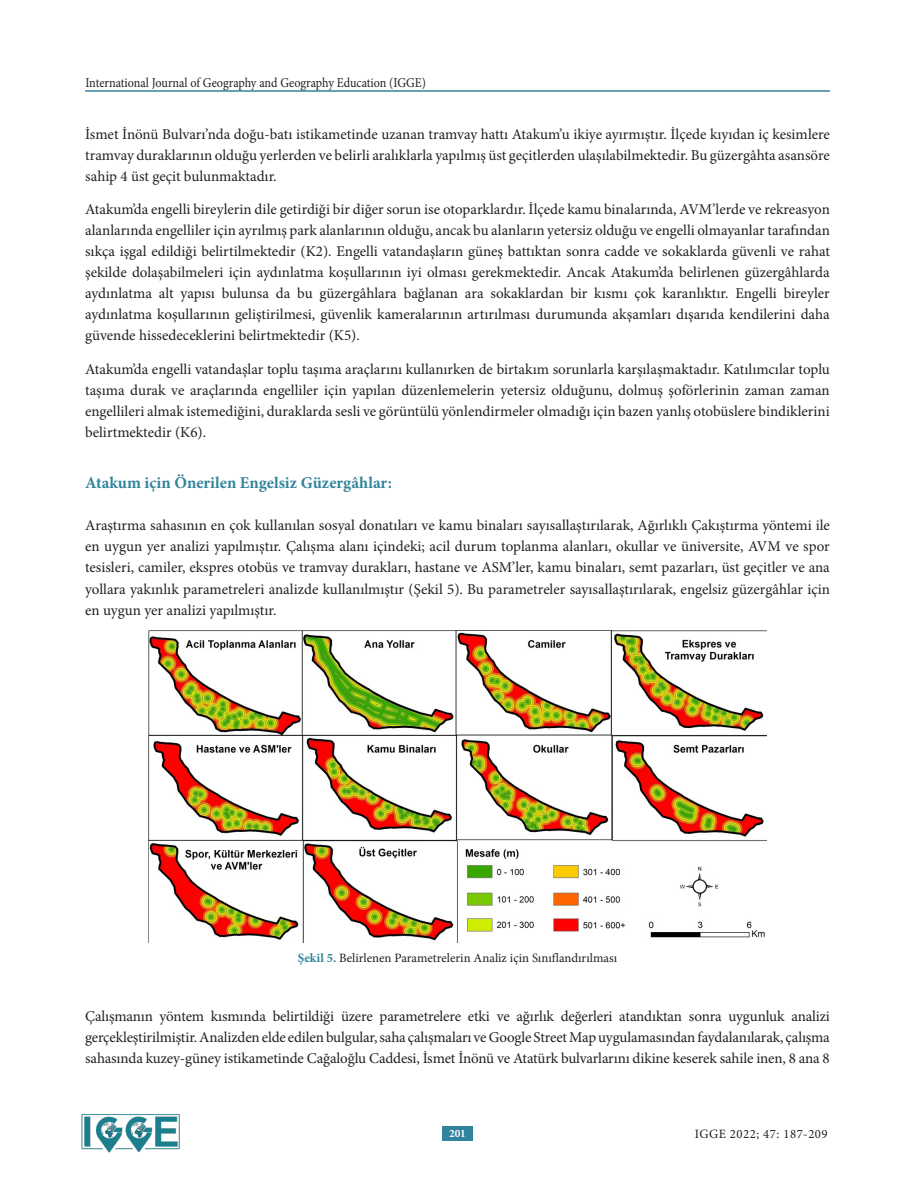
<style>
.page{position:relative;width:915px;height:1191px;background:#fff}
.page>*{position:absolute;margin:0;border:0;box-sizing:border-box;transform-origin:0 0}
.t1{font:700 16.5px "Minion Pro";color:#31849b}
.MNormal-TR{font:15px/21px "Minion Pro";color:#231f20;text-align:justify}
.t2{font:13.5px "Minion Pro";color:#231f20;scale:.9 1}
.PictH{font:12.75px "Minion Pro";color:#231f20}
.PictH-2{font:12.75px "Minion Pro";letter-spacing:.04em;color:#231f20}
.t3{font:700 11.25px "Minion Pro";color:#fff}
.s1{font-weight:700;color:#31849b}
</style>
<div class="page">
<hr style="left:85px;top:90px;width:744px;height:2px;background:#31849b">
<img style="left:81px;top:1114px;width:99px;height:39px">
<div style="left:442px;top:1126px;width:30px;height:14px;background:#31849b"></div>
<img style="left:148px;top:631px;width:618px;height:311px">
<p class="t2" style="left:85px;top:74px;width:380px">International Journal of Geography and Geography Education (IGGE)</p>
<p class="MNormal-TR" style="left:85px;top:123px;width:746px">İsmet İnönü Bulvarı’nda doğu-batı istikametinde uzanan tramvay hattı Atakum’u ikiye ayırmıştır. İlçede kıyıdan iç kesimlere tramvay duraklarının olduğu yerlerden ve belirli aralıklarla yapılmış üst geçitlerden ulaşılabilmektedir. Bu güzergâhta asansöre sahip 4 üst geçit bulunmaktadır.</p>
<p class="MNormal-TR" style="left:85px;top:199px;width:746px">Atakum’da engelli bireylerin dile getirdiği bir diğer sorun ise otoparklardır. İlçede kamu binalarında, AVM’lerde ve rekreasyon alanlarında engelliler için ayrılmış park alanlarının olduğu, ancak bu alanların yetersiz olduğu ve engelli olmayanlar tarafından sıkça işgal edildiği belirtilmektedir (K2). Engelli vatandaşların güneş battıktan sonra cadde ve sokaklarda güvenli ve rahat şekilde dolaşabilmeleri için aydınlatma koşullarının iyi olması gerekmektedir. Ancak Atakum’da belirlenen güzergâhlarda aydınlatma alt yapısı bulunsa da bu güzergâhlara bağlanan ara sokaklardan bir kısmı çok karanlıktır. Engelli bireyler aydınlatma koşullarının geliştirilmesi, güvenlik kameralarının artırılması durumunda akşamları dışarıda kendilerini daha güvende hissedeceklerini belirtmektedir (K5).</p>
<p class="MNormal-TR" style="left:85px;top:359px;width:746px">Atakum’da engelli vatandaşlar toplu taşıma araçlarını kullanırken de birtakım sorunlarla karşılaşmaktadır. Katılımcılar toplu taşıma durak ve araçlarında engelliler için yapılan düzenlemelerin yetersiz olduğunu, dolmuş şoförlerinin zaman zaman engellileri almak istemediğini, duraklarda sesli ve görüntülü yönlendirmeler olmadığı için bazen yanlış otobüslere bindiklerini belirtmektedir (K6).</p>
<p class="t1" style="left:85px;top:471px;width:308px">Atakum için Önerilen Engelsiz Güzergâhlar:</p>
<p class="MNormal-TR" style="left:85px;top:515px;width:746px">Araştırma sahasının en çok kullanılan sosyal donatıları ve kamu binaları sayısallaştırılarak, Ağırlıklı Çakıştırma yöntemi ile en uygun yer analizi yapılmıştır. Çalışma alanı içindeki; acil durum toplanma alanları, okullar ve üniversite, AVM ve spor tesisleri, camiler, ekspres otobüs ve tramvay durakları, hastane ve ASM’ler, kamu binaları, semt pazarları, üst geçitler ve ana yollara yakınlık parametreleri analizde kullanılmıştır (Şekil 5). Bu parametreler sayısallaştırılarak, engelsiz güzergâhlar için en uygun yer analizi yapılmıştır.</p>
<p class="PictH" style="left:298px;top:949px;width:321px"><span class="s1">Şekil 5.</span> Belirlenen Parametrelerin Analiz için Sınıflandırılması</p>
<p class="MNormal-TR" style="left:85px;top:1006px;width:746px">Çalışmanın yöntem kısmında belirtildiği üzere parametrelere etki ve ağırlık değerleri atandıktan sonra uygunluk analizi gerçekleştirilmiştir. Analizden elde edilen bulgular, saha çalışmaları ve Google Street Map uygulamasından faydalanılarak, çalışma sahasında kuzey-güney istikametinde Cağaloğlu Caddesi, İsmet İnönü ve Atatürk bulvarlarını dikine keserek sahile inen, 8 ana 8</p>
<p class="t3" style="left:449px;top:1125px;width:18px">201</p>
<p class="PictH-2" style="left:694px;top:1125px;width:134px">IGGE 2022; 47: 187-209</p>
</div>
